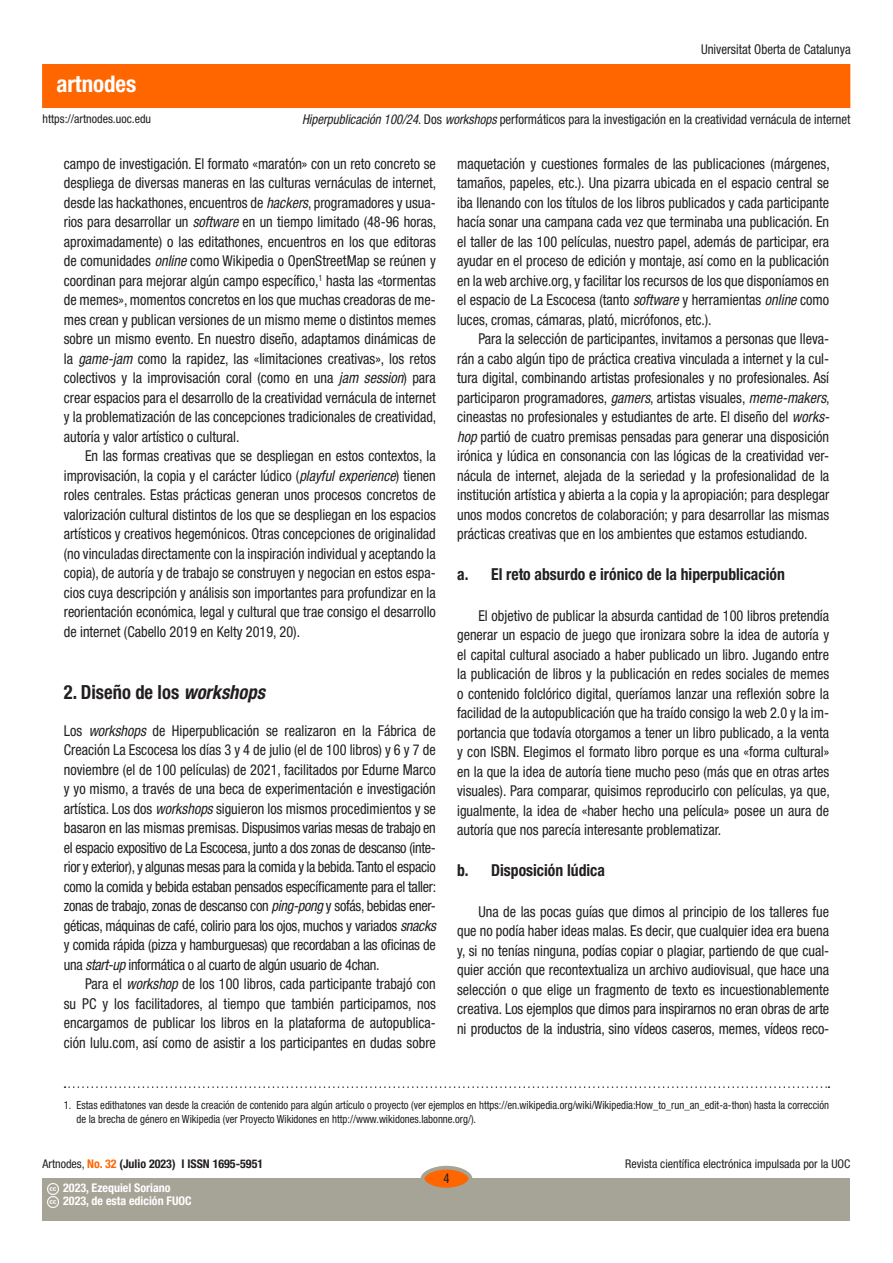
<style>
.page{position:relative;width:893px;height:1263px;background:#fff}
.page>*{position:absolute;margin:0;border:0;box-sizing:border-box;transform-origin:0 0}
.t1{font:700 condensed 22.95px "Helvetica Neue LT Std";color:#fff}
._03_apartat_1{font:700 condensed 19.5px "Helvetica Neue LT Std";color:#231f20;scale:.95 1}
._03_apartat_2{font:700 condensed 16.5px "Helvetica Neue LT Std";color:#231f20;scale:.95 1}
._02_texto_base{font:condensed 15px/19.5px "Helvetica Neue LT Std";color:#231f20;text-align:justify;scale:.95 1}
._02_texto_base_1{font:condensed 15px/19.5px "Helvetica Neue LT Std";letter-spacing:-.02em;color:#231f20;text-align:justify;scale:.95 1}
.t2{font:condensed 13.5px "Helvetica Neue LT Std";color:#231f20;scale:.95 1}
.t3{font:condensed 12px "Helvetica Neue LT Std";color:#231f20}
.t4{font:700 condensed 12px/13.5px "Helvetica Neue LT Std";color:#fff}
.t5{font:700 condensed 12px "Helvetica Neue LT Std";color:#231f20}
.notes{font:condensed 11.25px/13.5px "Helvetica Neue LT Std";color:#231f20;scale:.95 1}
.s1{font-style:italic}
.s2{font-weight:400}
.s3{color:#f60}
</style>
<div class="page">
<div style="left:43px;top:65px;width:807px;height:42px;background:#f60"></div>
<div style="left:43px;top:1178px;width:807px;height:42px;background:#a6a397"></div>
<div style="left:422px;top:1168px;width:48px;height:21px;background:#f60;border-radius:50%"></div>
<div style="left:421px;top:1166px;width:51px;height:25px;border:4px solid #a6a397;border-radius:50%"></div>
<svg style="left:47px;top:1183px;width:11px;height:25px"></svg>
<svg style="left:65px;top:1086px;width:764px;height:2px"></svg>
<h1 class="t1" style="left:56px;top:69px;width:81px">artnodes</h1>
<p class="t2" style="left:701px;top:42px;width:159px">Universitat Oberta de Catalunya</p>
<p class="t3" style="left:43px;top:112px;width:110px">https://artnodes.uoc.edu</p>
<p class="t2" style="left:302px;top:112px;width:579px"><span class="s1">Hiperpublicación 100/24</span>. Dos <span class="s1">workshops</span> performáticos para la investigación en la creatividad vernácula de internet</p>
<p class="_02_texto_base" style="left:64px;top:154px;width:394px">campo de investigación. El formato «maratón» con un reto concreto se despliega de diversas maneras en las culturas vernáculas de internet, desde las hackathones, encuentros de <span class="s1">hackers</span>, programadores y usua&shy;rios para desarrollar un <span class="s1">software</span> en un tiempo limitado (48-96 horas, aproximadamente) o las editathones, encuentros en los que editoras de comunidades <span class="s1">online</span> como Wikipedia o OpenStreetMap se reúnen y coordinan para mejorar algún campo específico,<sup>1</sup> hasta las «tormentas de memes», momentos concretos en los que muchas creadoras de me&shy;mes crean y publican versiones de un mismo meme o distintos memes sobre un mismo evento. En nuestro diseño, adaptamos dinámicas de la <span class="s1">game-jam</span> como la rapidez, las «limitaciones creativas», los retos colectivos y la improvisación coral (como en una <span class="s1">jam session</span>) para crear espacios para el desarrollo de la creatividad vernácula de internet y la problematización de las concepciones tradicionales de creatividad, autoría y valor artístico o cultural.</p>
<p class="_02_texto_base" style="left:64px;top:446px;width:393px;text-indent:21px">En las formas creativas que se despliegan en estos contextos, la improvisación, la copia y el carácter lúdico (<span class="s1">playful experience</span>) tienen roles centrales. Estas prácticas generan unos procesos concretos de valorización cultural distintos de los que se despliegan en los espacios artísticos y creativos hegemónicos. Otras concepciones de originalidad (no vinculadas directamente con la inspiración individual y aceptando la copia), de autoría y de trabajo se construyen y negocian en estos espa&shy;cios cuya descripción y análisis son importantes para profundizar en la reorientación económica, legal y cultural que trae consigo el desarrollo de internet (Cabello 2019 en Kelty 2019, 20).</p>
<h2 class="_03_apartat_1" style="left:64px;top:680px;width:213px">2. Diseño de los <span class="s1">workshops</span></h2>
<p class="_02_texto_base_1" style="left:64px;top:720px;width:394px">Los <span class="s1">workshops</span> de Hiperpublicación se realizaron en la Fábrica de Creación La Escocesa los días 3 y 4 de julio (el de 100 libros) y 6 y 7 de noviembre (el de 100 películas) de 2021, facilitados por Edurne Marco y yo mismo, a través de una beca de experimentación e investigación artística. Los dos <span class="s1">workshops</span> siguieron los mismos procedimientos y se basaron en las mismas premisas. Dispusimos varias mesas de trabajo en el espacio expositivo de La Escocesa, junto a dos zonas de descanso (inte&shy;rior y exterior), y algunas mesas para la comida y la bebida. Tanto el espacio como la comida y bebida estaban pensados específicamente para el taller: zonas de trabajo, zonas de descanso con <span class="s1">ping-pong</span> y sofás, bebidas ener&shy;géticas, máquinas de café, colirio para los ojos, muchos y variados <span class="s1">snacks </span>y comida rápida (pizza y hamburguesas) que recordaban a las oficinas de una <span class="s1">start-up</span> informática o al cuarto de algún usuario de 4chan.</p>
<p class="_02_texto_base" style="left:64px;top:974px;width:393px;text-indent:21px">Para el <span class="s1">workshop</span> de los 100 libros, cada participante trabajó con su PC y los facilitadores, al tiempo que también participamos, nos encargamos de publicar los libros en la plataforma de autopublica&shy;ción lulu.com, así como de asistir a los participantes en dudas sobre</p>
<p class="_02_texto_base" style="left:457px;top:154px;width:394px">maquetación y cuestiones formales de las publicaciones (márgenes, tamaños, papeles, etc.). Una pizarra ubicada en el espacio central se iba llenando con los títulos de los libros publicados y cada participante hacía sonar una campana cada vez que terminaba una publicación. En el taller de las 100 películas, nuestro papel, además de participar, era ayudar en el proceso de edición y montaje, así como en la publicación en la web archive.org, y facilitar los recursos de los que disponíamos en el espacio de La Escocesa (tanto <span class="s1">software</span> y herramientas <span class="s1">online</span> como luces, cromas, cámaras, plató, micrófonos, etc.).</p>
<p class="_02_texto_base" style="left:457px;top:329px;width:394px;text-indent:21px">Para la selección de participantes, invitamos a personas que lleva&shy;rán a cabo algún tipo de práctica creativa vinculada a internet y la cul&shy;tura digital, combinando artistas profesionales y no profesionales. Así participaron programadores, <span class="s1">gamers</span>, artistas visuales, <span class="s1">meme-makers</span>, cineastas no profesionales y estudiantes de arte. El diseño del <span class="s1">works&shy;hop</span> partió de cuatro premisas pensadas para generar una disposición irónica y lúdica en consonancia con las lógicas de la creatividad ver&shy;nácula de internet, alejada de la seriedad y la profesionalidad de la institución artística y abierta a la copia y la apropiación; para desplegar unos modos concretos de colaboración; y para desarrollar las mismas prácticas creativas que en los ambientes que estamos estudiando.</p>
<h3 class="_03_apartat_2" style="left:457px;top:564px;width:346px">a. El reto absurdo e irónico de la hiperpublicación</h3>
<p class="_02_texto_base" style="left:457px;top:606px;width:394px;text-indent:21px">El objetivo de publicar la absurda cantidad de 100 libros pretendía generar un espacio de juego que ironizara sobre la idea de autoría y el capital cultural asociado a haber publicado un libro. Jugando entre la publicación de libros y la publicación en redes sociales de memes o contenido folclórico digital, queríamos lanzar una reflexión sobre la facilidad de la autopublicación que ha traído consigo la web 2.0 y la im&shy;portancia que todavía otorgamos a tener un libro publicado, a la venta y con ISBN. Elegimos el formato libro porque es una «forma cultural» en la que la idea de autoría tiene mucho peso (más que en otras artes visuales). Para comparar, quisimos reproducirlo con películas, ya que, igualmente, la idea de «haber hecho una película» posee un aura de autoría que nos parecía interesante problematizar.</p>
<h3 class="_03_apartat_2" style="left:457px;top:860px;width:157px">b. Disposición lúdica</h3>
<p class="_02_texto_base" style="left:457px;top:902px;width:393px;text-indent:21px">Una de las pocas guías que dimos al principio de los talleres fue que no podía haber ideas malas. Es decir, que cualquier idea era buena y, si no tenías ninguna, podías copiar o plagiar, partiendo de que cual&shy;quier acción que recontextualiza un archivo audiovisual, que hace una selección o que elige un fragmento de texto es incuestionablemente creativa. Los ejemplos que dimos para inspirarnos no eran obras de arte ni productos de la industria, sino vídeos caseros, memes, vídeos reco-</p>
<p class="notes" style="left:77px;top:1098px;width:794px;text-indent:-13px">1. Estas edithatones van desde la creación de contenido para algún artículo o proyecto (ver ejemplos en https://en.wikipedia.org/wiki/Wikipedia:How_to_run_an_edit-a-thon) hasta la corrección de la brecha de género en Wikipedia (ver Proyecto Wikidones en http://www.wikidones.labonne.org/).</p>
<p class="t5" style="left:43px;top:1157px;width:222px"><span class="s2">Artnodes,</span> <span class="s3">No. 32</span> (Julio 2023) I ISSN 1695-5951</p>
<p class="t3" style="left:625px;top:1157px;width:227px">Revista científica electrónica impulsada por la UOC</p>
<p class="t4" style="left:63px;top:1181px;width:130px">2023, Ezequiel Soriano<br>2023, de esta edición FUOC</p>
<p class="t2" style="left:443px;top:1171px;width:8px">4</p>
</div>
